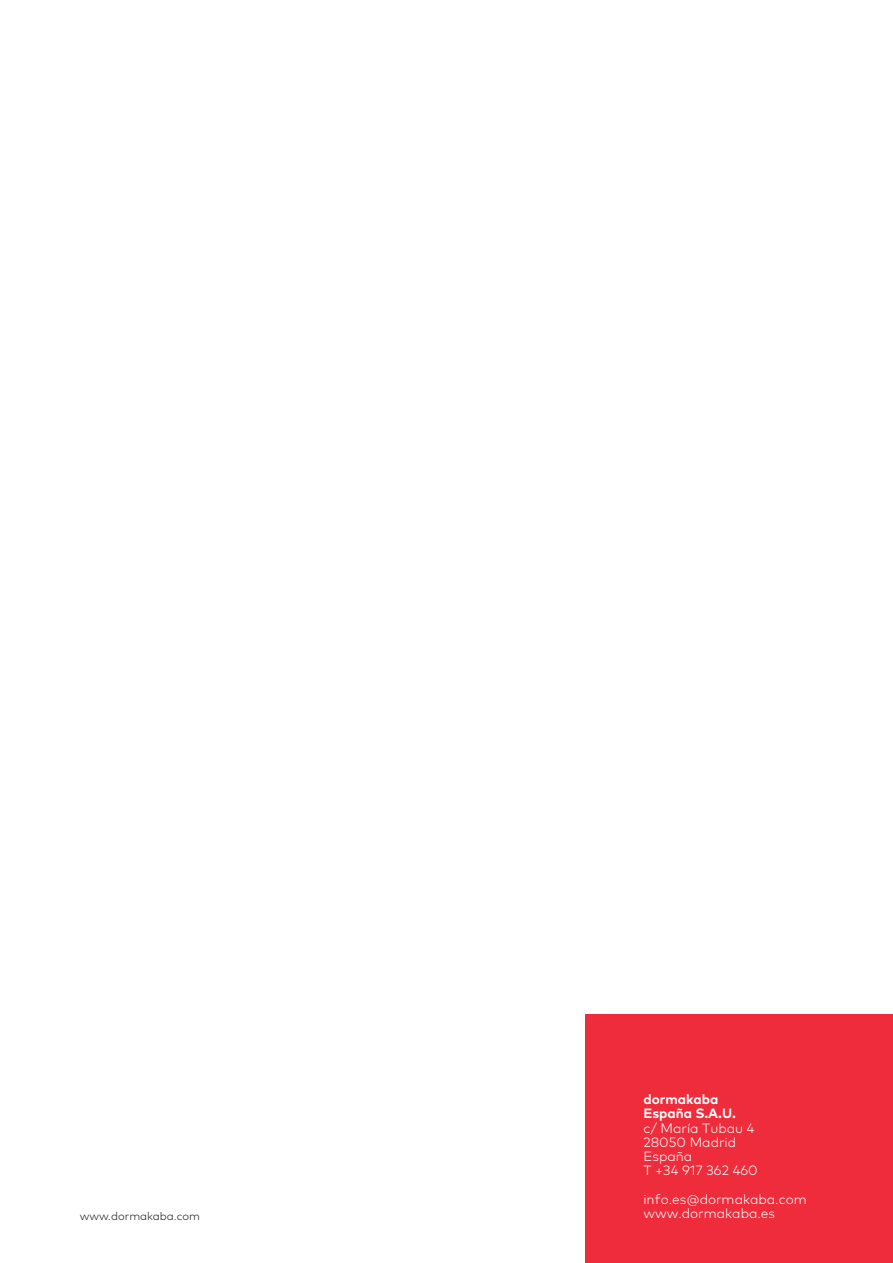
<style>
.page{position:relative;width:893px;height:1263px;background:#fff}
.page>*{position:absolute;margin:0;border:0;box-sizing:border-box;transform-origin:0 0}
.Body_Text_7_5pt_9_5p{font:300 13.5px "Mark Pro";color:#fff}
.Body_Text_7_5pt_9_5p-2{font:700 13.5px "Mark Pro";color:#fff}
.t1{font:300 11.25px "Mark Pro";color:#231f20}
</style>
<div class="page">
<div style="left:585px;top:1015px;width:308px;height:248px;background:#ee2c3b"></div>
<p class="t1" style="left:80px;top:1208px;width:122px">www.dormakaba.com</p>
<p class="Body_Text_7_5pt_9_5p-2" style="left:643px;top:1089px;width:76px">dormakaba</p>
<p class="Body_Text_7_5pt_9_5p-2" style="left:643px;top:1103px;width:94px">España S.A.U.</p>
<p class="Body_Text_7_5pt_9_5p" style="left:643px;top:1118px;width:113px">c/ María Tubau 4</p>
<p class="Body_Text_7_5pt_9_5p" style="left:643px;top:1132px;width:94px">28050 Madrid</p>
<p class="Body_Text_7_5pt_9_5p" style="left:643px;top:1146px;width:50px">España</p>
<p class="Body_Text_7_5pt_9_5p" style="left:643px;top:1160px;width:116px">T +34 917 362 460</p>
<p class="Body_Text_7_5pt_9_5p" style="left:643px;top:1189px;width:165px">info.es@dormakaba.com</p>
<p class="Body_Text_7_5pt_9_5p" style="left:643px;top:1203px;width:133px">www.dormakaba.es</p>
</div>
